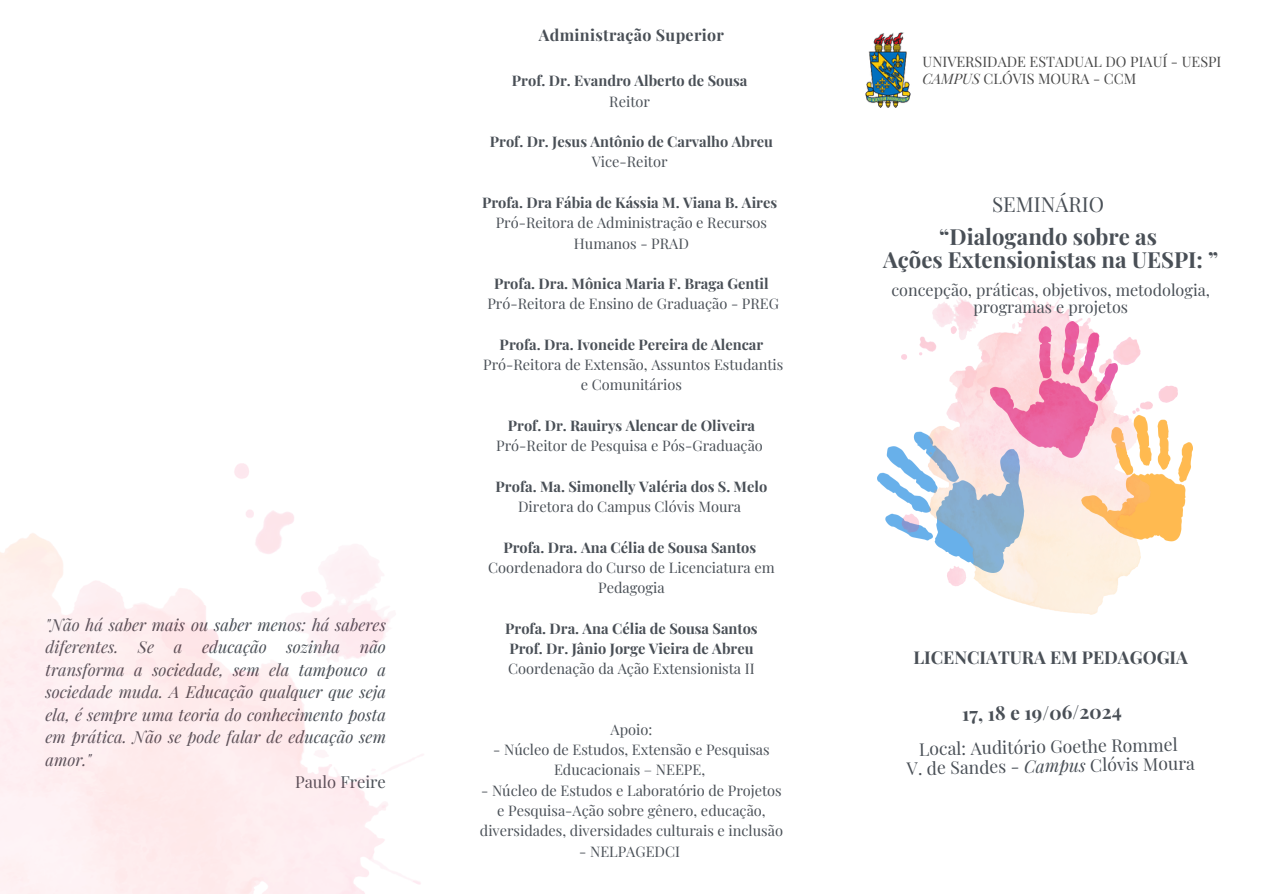
<style>
.page{position:relative;width:1263px;height:894px;background:#fff}
.page>*{position:absolute;margin:0;border:0;box-sizing:border-box;transform-origin:0 0}
.t1{font:700 22.2px/23.7px "Playfair Display";color:#494f56;text-align:center}
.t2{font:20.7px "Playfair Display";color:#494f56}
.t3{font:700 19.2px "Playfair Display";color:#494f56}
.t4{font:17.7px/19px "Playfair Display";color:#494f56;text-align:center}
.t5{font:700 17.7px "Playfair Display";color:#494f56}
.t6{font:italic 16.5px/22.5px "Playfair Display";color:#494f56;text-align:justify}
.t7{font:16.5px "Playfair Display";color:#494f56}
.t8{font:16.2px/16.8px "Playfair Display";color:#494f56;text-align:center}
.t9{font:700 16.05px "Playfair Display";letter-spacing:.02em;color:#494f56}
.t10{font:14.55px/20.2px "Playfair Display";color:#494f56;text-align:center}
.t11{font:700 14.55px "Playfair Display";color:#494f56}
.t12{font:14.4px "Playfair Display";color:#474747}
.s1{font-style:italic}
</style>
<div class="page">
<img style="left:865px;top:32px;width:46px;height:76px">
<img style="left:877px;top:355px;width:315px;height:184px">
<img style="left:902px;top:287px;width:275px;height:327px">
<p class="t6" style="left:46px;top:612px;width:342px">"Não há saber mais ou saber menos: há saberes diferentes. Se a educação sozinha não transforma a sociedade, sem ela tampouco a sociedade muda. A Educação qualquer que seja ela, é sempre uma teoria do conhecimento posta em prática. Não se pode falar de educação sem amor."</p>
<p class="t7" style="left:295px;top:770px;width:92px">Paulo Freire</p>
<p class="t9" style="left:539px;top:24px;width:187px">Administração Superior</p>
<p class="t11" style="left:512px;top:71px;width:237px">Prof. Dr. Evandro Alberto de Sousa</p>
<p class="t10" style="left:609px;top:90px;width:42px">Reitor</p>
<p class="t11" style="left:490px;top:131px;width:285px">Prof. Dr. Jesus Antônio de Carvalho Abreu</p>
<p class="t10" style="left:592px;top:151px;width:77px">Vice-Reitor</p>
<p class="t11" style="left:482px;top:192px;width:297px">Profa. Dra Fábia de Kássia M. Viana B. Aires</p>
<p class="t10" style="left:496px;top:212px;width:273px">Pró-Reitora de Administração e Recursos<br>Humanos - PRAD</p>
<p class="t11" style="left:494px;top:273px;width:276px">Profa. Dra. Mônica Maria F. Braga Gentil</p>
<p class="t10" style="left:487px;top:293px;width:293px">Pró-Reitora de Ensino de Graduação - PREG</p>
<p class="t11" style="left:500px;top:334px;width:265px">Profa. Dra. Ivoneide Pereira de Alencar</p>
<p class="t10" style="left:483px;top:354px;width:302px">Pró-Reitora de Extensão, Assuntos Estudantis e Comunitários</p>
<p class="t11" style="left:508px;top:415px;width:249px">Prof. Dr. Rauirys Alencar de Oliveira</p>
<p class="t10" style="left:496px;top:435px;width:268px">Pró-Reitor de Pesquisa e Pós-Graduação</p>
<p class="t11" style="left:496px;top:476px;width:273px">Profa. Ma. Simonelly Valéria dos S. Melo</p>
<p class="t10" style="left:518px;top:495px;width:225px">Diretora do Campus Clóvis Moura</p>
<p class="t11" style="left:503px;top:536px;width:254px">Profa. Dra. Ana Célia de Sousa Santos</p>
<p class="t10" style="left:488px;top:556px;width:288px">Coordenadora do Curso de Licenciatura em<br>Pedagogia</p>
<p class="t11" style="left:505px;top:617px;width:254px">Profa. Dra. Ana Célia de Sousa Santos</p>
<p class="t11" style="left:509px;top:638px;width:246px">Prof. Dr. Jânio Jorge Vieira de Abreu</p>
<p class="t10" style="left:508px;top:657px;width:248px">Coordenação da Ação Extensionista II</p>
<p class="t10" style="left:611px;top:718px;width:43px">Apoio:</p>
<p class="t10" style="left:493px;top:738px;width:278px">- Núcleo de Estudos, Extensão e Pesquisas<br>Educacionais – NEEPE,</p>
<p class="t10" style="left:480px;top:779px;width:305px">- Núcleo de Estudos e Laboratório de Projetos e Pesquisa-Ação sobre gênero, educação, diversidades, diversidades culturais e inclusão</p>
<p class="t10" style="left:579px;top:840px;width:102px">- NELPAGEDCI</p>
<p class="t12" style="left:922px;top:51px;width:300px">UNIVERSIDADE ESTADUAL DO PIAUÍ - UESPI</p>
<p class="t12" style="left:922px;top:68px;width:215px"><span class="s1">CAMPUS</span> CLÓVIS MOURA - CCM</p>
<p class="t2" style="left:992px;top:189px;width:114px">SEMINÁRIO</p>
<p class="t1" style="left:883px;top:223px;width:337px">“Dialogando sobre as<br>Ações Extensionistas na UESPI: ”</p>
<p class="t8" style="left:891px;top:280px;width:320px">concepção, práticas, objetivos, metodologia, programas e projetos</p>
<h1 class="t5" style="left:913px;top:644px;width:276px">LICENCIATURA EM PEDAGOGIA</h1>
<h2 class="t3" style="left:962px;top:700px;width:161px;rotate:-1deg">17, 18 e 19/06/2024</h2>
<p class="t4" style="left:906px;top:738px;width:290px;rotate:-1deg">Local: Auditório Goethe Rommel<br>V. de Sandes - <span class="s1">Campus</span> Clóvis Moura</p>
</div>
